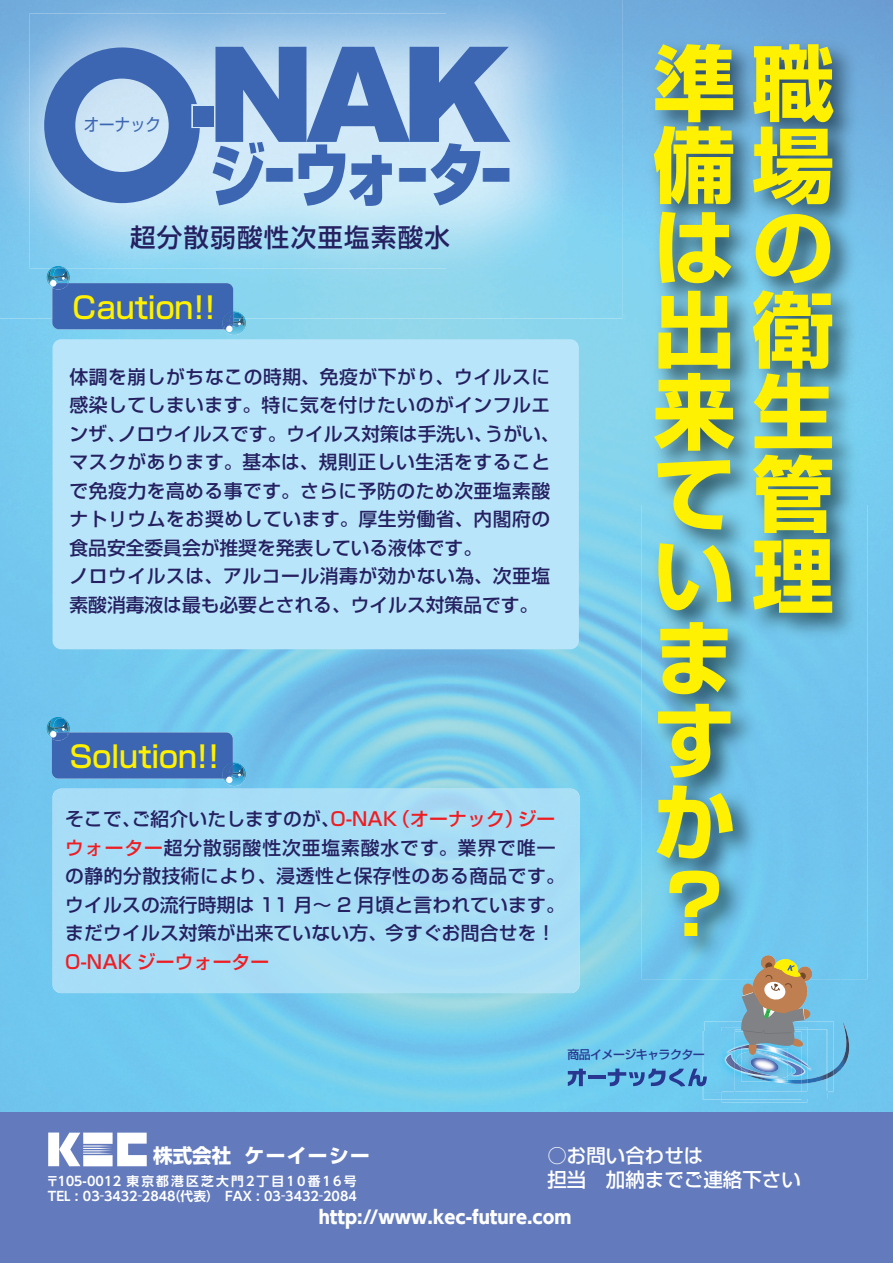
<style>
.page{position:relative;width:893px;height:1263px;background:#fff}
.page>*{position:absolute;margin:0;border:0;box-sizing:border-box;transform-origin:0 0}
.t1{font:900 132.9px "Arial";color:#3c66b1}
.t2{font:700 82.2px/82.2px "Shin Go Pr 6 N";color:#fff101}
.t3{font:900 68.1px "Shin Go Pr 6";letter-spacing:-.045em;color:#3c66b1;scale:.83 1}
.t4{font:500 30px "Shin Go Pr 6 N";color:#fff101}
.t5{font:500 25.5px "Shin Go Pr 6 N";letter-spacing:.05em;color:#252161}
.t6{font:700 19.65px "Shin Go Pr 6";letter-spacing:.07em;color:#fff}
.t7{font:500 19.5px/24px "Shin Go Pr 6 N";color:#fff}
.t8{font:500 18.75px/28.5px "Shin Go Pr 6 N";letter-spacing:.03em;color:#252161}
.t9{font:500 18.75px/28.5px "Shin Go Pr 6 N";letter-spacing:.01em;color:#252161}
.t10{font:500 18.75px "Shin Go Pr 6 N";letter-spacing:.01em;color:#ee1d23}
.t11{font:800 18px "UD Shin Go NT Pro";color:#fff}
.t12{font:17.1px "Shin Go Pr 6";color:#3c66b1;scale:.9 1}
.t13{font:700 12.75px/15.1px "UD Shin Go NT Pro De";color:#fff}
.t14{font:500 12px "Shin Go Pr 6 N";letter-spacing:-.05em;color:#283890}
.s1{color:#ee1d23}
</style>
<div class="page">
<img style="left:622px;top:0;width:271px;height:52px">
<img style="left:578px;top:52px;width:104px;height:1060px">
<img style="left:51px;top:318px;width:527px;height:471px">
<img style="left:104px;top:993px;width:474px;height:119px">
<div style="left:0;top:1112px;width:893px;height:151px;background:#637abc"></div>
<div style="left:53px;top:339px;width:526px;height:310px;background:#b9e5fa;border-radius:9px"></div>
<div style="left:53px;top:789px;width:526px;height:204px;background:#a7def6"></div>
<img style="left:703px;top:1099px;width:19px;height:1px">
<img style="left:835px;top:1021px;width:26px;height:54px">
<img style="left:722px;top:1099px;width:79px;height:1px">
<img style="left:0;top:52px;width:51px;height:266px">
<img style="left:519px;top:52px;width:103px;height:266px">
<img style="left:30px;top:13px;width:521px;height:255px">
<svg style="left:44px;top:47px;width:156px;height:156px"></svg>
<div style="left:193px;top:106px;width:21px;height:20px;background:#3c66b1"></div>
<img style="left:641px;top:30px;width:227px;height:949px">
<div style="left:48px;top:1132px;width:11px;height:34px;background:#fff"></div>
<svg style="left:59px;top:1132px;width:88px;height:34px"></svg>
<div style="left:52px;top:283px;width:181px;height:46px;background:#3c66b1;border-radius:7px"></div>
<div style="left:52px;top:732px;width:181px;height:47px;background:#3c66b1;border-radius:7px"></div>
<svg style="left:568px;top:1069px;width:18px;height:17px"></svg>
<hr style="left:588px;top:1075px;width:17px;height:4px;background:#283890">
<svg style="left:608px;top:955px;width:227px;height:144px"></svg>
<img style="left:224px;top:318px;width:22px;height:17px">
<svg style="left:222px;top:311px;width:23px;height:21px"></svg>
<img style="left:46px;top:717px;width:24px;height:22px">
<img style="left:47px;top:719px;width:3px;height:17px">
<svg style="left:50px;top:718px;width:20px;height:22px"></svg>
<img style="left:223px;top:762px;width:23px;height:24px">
<img style="left:225px;top:769px;width:20px;height:13px">
<div style="left:226px;top:776px;width:6px;height:7px;background:#fff;border-radius:50%"></div>
<svg style="left:222px;top:762px;width:22px;height:17px"></svg>
<img style="left:46px;top:268px;width:24px;height:20px">
<img style="left:47px;top:268px;width:4px;height:17px">
<svg style="left:51px;top:266px;width:18px;height:23px"></svg>
<h1 class="t1" style="left:206px;top:-2px;width:529px">NAK <sup>準</sup></h1>
<h2 class="t2" style="left:752px;top:41px;width:83px">職</h2>
<p class="t12" style="left:84px;top:111px;width:87px">オーナック</p>
<h2 class="t2" style="left:653px;top:123px;width:181px">備場はの出衛来生て管い理ま<br>す<br>か<br>？</h2>
<h3 class="t3" style="left:209px;top:120px;width:365px">ジーウォーター</h3>
<h3 class="t5" style="left:130px;top:217px;width:322px">超分散弱酸性次亜塩素酸水</h3>
<h3 class="t4" style="left:72px;top:283px;width:145px">Caution!!</h3>
<p class="t8" style="left:70px;top:361px;width:492px">体調を崩しがちなこの時期、免疫が下がり、ウイルスに感染してしまいます。特に気を付けたいのがインフルエンザ、ノロウイルスです。ウイルス対策は手洗い、うがい、マスクがあります。基本は、規則正しい生活をすることで免疫力を高める事です。さらに予防のため次亜塩素酸ナトリウムをお奨めしています。厚生労働省、内閣府の食品安全委員会が推奨を発表している液体です。<br>ノロウイルスは、アルコール消毒が効かない為、次亜塩素酸消毒液は最も必要とされる、ウイルス対策品です。</p>
<h3 class="t4" style="left:70px;top:732px;width:151px">Solution!!</h3>
<p class="t9" style="left:65px;top:804px;width:501px">そこで、ご紹介いたしますのが、<span class="s1">O-NAK（オーナック）ジーウォーター</span>超分散弱酸性次亜塩素酸水です。業界で唯一の静的分散技術により、浸透性と保存性のある商品です。ウイルスの流行時期は 11 月～ 2 月頃と言われています。まだウイルス対策が出来ていない方、今すぐお問合せを！</p>
<p class="t10" style="left:65px;top:946px;width:205px">O-NAK ジーウォーター</p>
<p class="t14" style="left:567px;top:1045px;width:139px">商品イメージキャラクター</p>
<p class="t6" style="left:153px;top:1140px;width:218px">株式会社 ケーイーシー</p>
<p class="t13" style="left:46px;top:1173px;width:312px">〒１０５-0012 東京都港区芝大門2丁目10番16号<br>TEL : 03-3432-2848（代表） FAX : 03-3432-2084</p>
<p class="t11" style="left:319px;top:1203px;width:254px">http://www.kec-future.com</p>
<p class="t7" style="left:547px;top:1143px;width:255px">○お問い合わせは<br>担当　加納までご連絡下さい</p>
</div>
